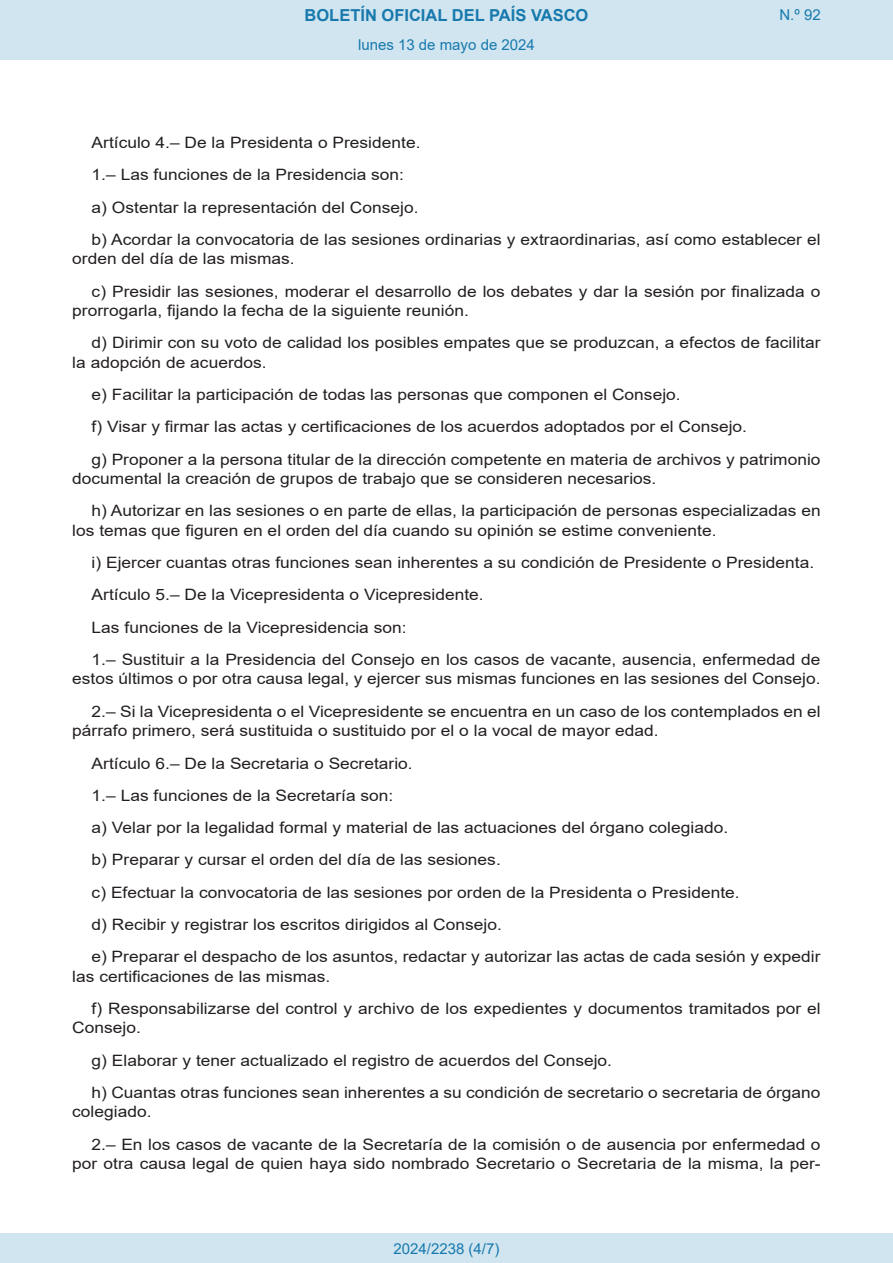
<style>
.page{position:relative;width:893px;height:1263px;background:#fff}
.page>*{position:absolute;margin:0;border:0;box-sizing:border-box;transform-origin:0 0}
.t1{font:700 16.5px "Arial";color:#1879ad}
.BOPVDetalle{font:15.6px/19.5px "Arial";color:#231f20;scale:1.11 1}
.Paginacion_Centro{font:15px "Arial";color:#1879ad}
</style>
<div class="page">
<div style="left:0;top:0;width:893px;height:60px;background:#d0e5f0"></div>
<div style="left:0;top:1233px;width:893px;height:30px;background:#d0e5f0"></div>
<p class="t1" style="left:305px;top:3px;width:285px">BOLETÍN OFICIAL DEL PAÍS VASCO</p>
<p class="Paginacion_Centro" style="left:358px;top:35px;width:178px">lunes 13 de mayo de 2024</p>
<p class="Paginacion_Centro" style="left:779px;top:5px;width:43px">N.º 92</p>
<p class="BOPVDetalle" style="left:92px;top:133px;width:298px">Artículo 4.– De la Presidenta o Presidente.</p>
<p class="BOPVDetalle" style="left:92px;top:165px;width:283px">1.– Las funciones de la Presidencia son:</p>
<p class="BOPVDetalle" style="left:92px;top:197px;width:296px">a) Ostentar la representación del Consejo.</p>
<p class="BOPVDetalle" style="left:72px;top:230px;width:676px;text-indent:19px">b) Acordar la convocatoria de las sesiones ordinarias y extraordinarias, así como establecer el orden del día de las mismas.</p>
<p class="BOPVDetalle" style="left:72px;top:281px;width:676px;text-indent:19px">c) Presidir las sesiones, moderar el desarrollo de los debates y dar la sesión por finalizada o prorrogarla, fijando la fecha de la siguiente reunión.</p>
<p class="BOPVDetalle" style="left:72px;top:333px;width:676px;text-indent:19px">d) Dirimir con su voto de calidad los posibles empates que se produzcan, a efectos de facilitar la adopción de acuerdos.</p>
<p class="BOPVDetalle" style="left:92px;top:385px;width:532px">e) Facilitar la participación de todas las personas que componen el Consejo.</p>
<p class="BOPVDetalle" style="left:92px;top:417px;width:592px">f) Visar y firmar las actas y certificaciones de los acuerdos adoptados por el Consejo.</p>
<p class="BOPVDetalle" style="left:72px;top:449px;width:676px;text-indent:19px">g) Proponer a la persona titular de la dirección competente en materia de archivos y patrimonio documental la creación de grupos de trabajo que se consideren necesarios.</p>
<p class="BOPVDetalle" style="left:72px;top:501px;width:676px;text-indent:19px">h) Autorizar en las sesiones o en parte de ellas, la participación de personas especializadas en los temas que figuren en el orden del día cuando su opinión se estime conveniente.</p>
<p class="BOPVDetalle" style="left:92px;top:553px;width:652px">i) Ejercer cuantas otras funciones sean inherentes a su condición de Presidente o Presidenta.</p>
<p class="BOPVDetalle" style="left:92px;top:585px;width:355px">Artículo 5.– De la Vicepresidenta o Vicepresidente.</p>
<p class="BOPVDetalle" style="left:92px;top:617px;width:285px">Las funciones de la Vicepresidencia son:</p>
<p class="BOPVDetalle" style="left:72px;top:650px;width:676px;text-align:right">1.– Sustituir a la Presidencia del Consejo en los casos de vacante, ausencia, enfermedad de estos últimos o por otra causa legal, y ejercer sus mismas funciones en las sesiones del Consejo.</p>
<p class="BOPVDetalle" style="left:72px;top:701px;width:676px;text-indent:19px">2.– Si la Vicepresidenta o el Vicepresidente se encuentra en un caso de los contemplados en el párrafo primero, será sustituida o sustituido por el o la vocal de mayor edad.</p>
<p class="BOPVDetalle" style="left:92px;top:753px;width:291px">Artículo 6.– De la Secretaria o Secretario.</p>
<p class="BOPVDetalle" style="left:92px;top:785px;width:273px">1.– Las funciones de la Secretaría son:</p>
<p class="BOPVDetalle" style="left:92px;top:818px;width:575px">a) Velar por la legalidad formal y material de las actuaciones del órgano colegiado.</p>
<p class="BOPVDetalle" style="left:92px;top:850px;width:370px">b) Preparar y cursar el orden del día de las sesiones.</p>
<p class="BOPVDetalle" style="left:92px;top:882px;width:585px">c) Efectuar la convocatoria de las sesiones por orden de la Presidenta o Presidente.</p>
<p class="BOPVDetalle" style="left:92px;top:914px;width:371px">d) Recibir y registrar los escritos dirigidos al Consejo.</p>
<p class="BOPVDetalle" style="left:72px;top:947px;width:676px;text-indent:19px">e) Preparar el despacho de los asuntos, redactar y autorizar las actas de cada sesión y expedir las certificaciones de las mismas.</p>
<p class="BOPVDetalle" style="left:72px;top:998px;width:676px;text-indent:19px">f) Responsabilizarse del control y archivo de los expedientes y documentos tramitados por el<br>Consejo.</p>
<p class="BOPVDetalle" style="left:92px;top:1050px;width:470px">g) Elaborar y tener actualizado el registro de acuerdos del Consejo.</p>
<p class="BOPVDetalle" style="left:72px;top:1082px;width:676px;text-indent:19px">h) Cuantas otras funciones sean inherentes a su condición de secretario o secretaria de órgano colegiado.</p>
<p class="BOPVDetalle" style="left:72px;top:1134px;width:676px;text-align:right">2.– En los casos de vacante de la Secretaría de la comisión o de ausencia por enfermedad o por otra causa legal de quien haya sido nombrado Secretario o Secretaria de la misma, la per-</p>
<p class="Paginacion_Centro" style="left:393px;top:1238px;width:107px">2024/2238 (4/7)</p>
</div>
